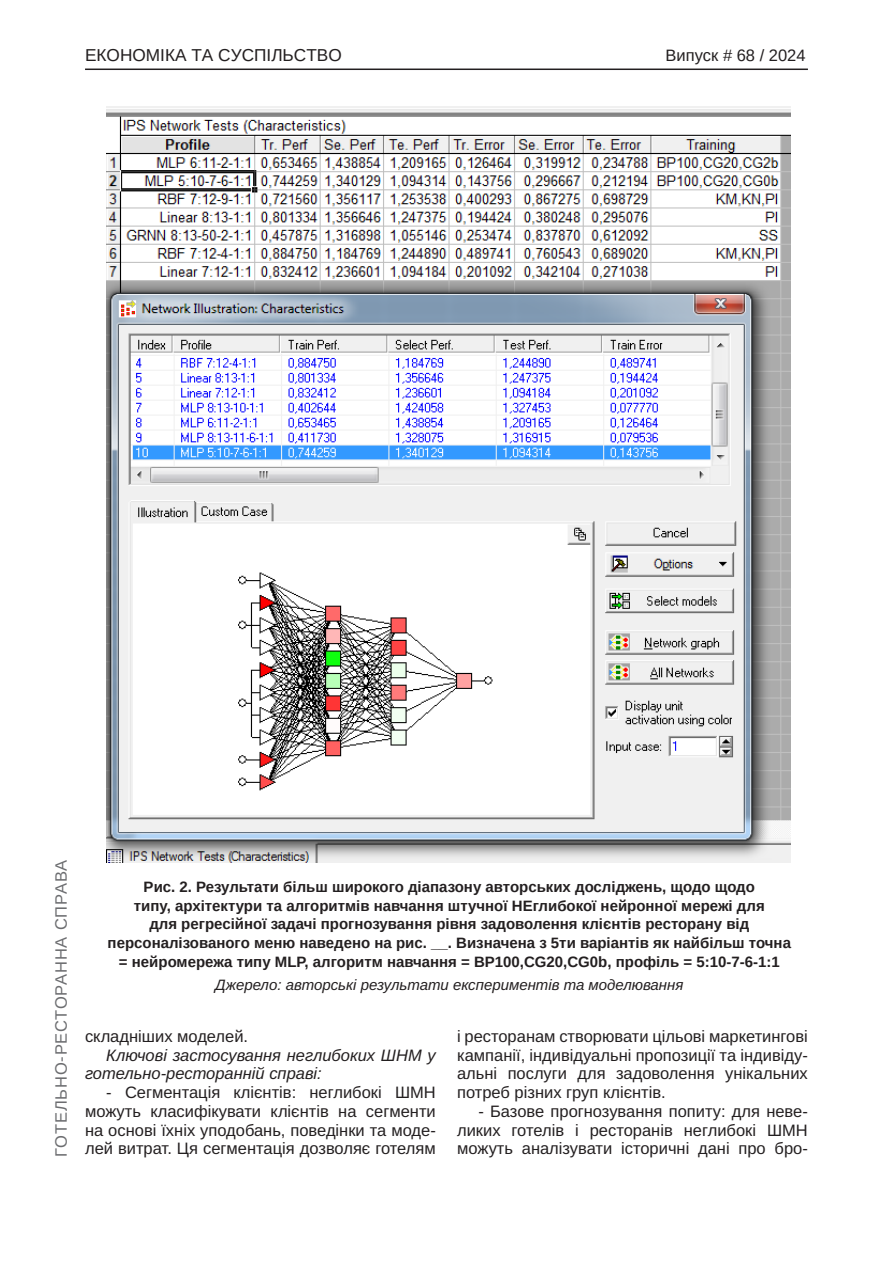
<style>
.page{position:relative;width:893px;height:1263px;background:#fff}
.page>*{position:absolute;margin:0;border:0;box-sizing:border-box;transform-origin:0 0}
.t1{font:17.25px "Arimo";color:#231f20}
.Текст_основной_G{font:16.5px/18.8px "Arimo";color:#231f20;text-align:justify}
.Текст_основной_G-2{font:italic 16.5px/18.8px "Arimo";color:#231f20}
.t2{font:16.5px "Arimo";letter-spacing:.05em;color:#6c6d70}
.t3{font:16.5px "Arimo";color:#231f20}
.Рисунок_N{font:700 15px/18.8px "Arimo";color:#231f20;text-align:center}
.Джерело{font:italic 15px "Arimo";color:#231f20}
</style>
<div class="page">
<hr style="left:85px;top:69px;width:723px;height:1px;background:#231f20">
<img style="left:106px;top:106px;width:684px;height:757px">
<p class="t1" style="left:85px;top:45px;width:258px">ЕКОНОМІКА ТА СУСПІЛЬСТВО</p>
<p class="t3" style="left:665px;top:46px;width:142px">Випуск # 68 / 2024</p>
<p class="t2" style="left:52px;top:1157px;width:298px;rotate:-90deg">ГОТЕЛЬНО-РЕСТОРАННА СПРАВА</p>
<p class="Рисунок_N" style="left:108px;top:877px;width:685px">Рис. 2. Результати більш широкого діапазону авторських досліджень, щодо щодо<br>типу, архітектури та алгоритмів навчання штучної НЕглибокої нейронної мережі для<br>для регресійної задачі прогнозування рівня задоволення клієнтів ресторану від персоналізованого меню наведено на рис. __. Визначена з 5ти варіантів як найбільш точна = нейромережа типу MLP, алгоритм навчання = BP100,CG20,CG0b, профіль = 5:10-7-6-1:1</p>
<p class="Джерело" style="left:215px;top:974px;width:470px">Джерело: авторські результати експериментів та моделювання</p>
<p class="Текст_основной_G" style="left:85px;top:1027px;width:165px">складніших моделей.</p>
<p class="Текст_основной_G-2" style="left:85px;top:1046px;width:352px;text-indent:21px">Ключові застосування неглибоких ШНМ у готельно-ресторанній справі:</p>
<p class="Текст_основной_G" style="left:85px;top:1083px;width:352px;text-indent:21px">- Сегментація клієнтів: неглибокі ШМН можуть класифікувати клієнтів на сегменти на основі їхніх уподобань, поведінки та моде&shy;лей витрат. Ця сегментація дозволяє готелям</p>
<p class="Текст_основной_G" style="left:457px;top:1027px;width:352px">і ресторанам створювати цільові маркетингові кампанії, індивідуальні пропозиції та індивіду&shy;альні послуги для задоволення унікальних потреб різних груп клієнтів.</p>
<p class="Текст_основной_G" style="left:457px;top:1102px;width:352px;text-indent:21px">- Базове прогнозування попиту: для неве&shy;ликих готелів і ресторанів неглибокі ШМН можуть аналізувати історичні дані про бро-</p>
</div>
